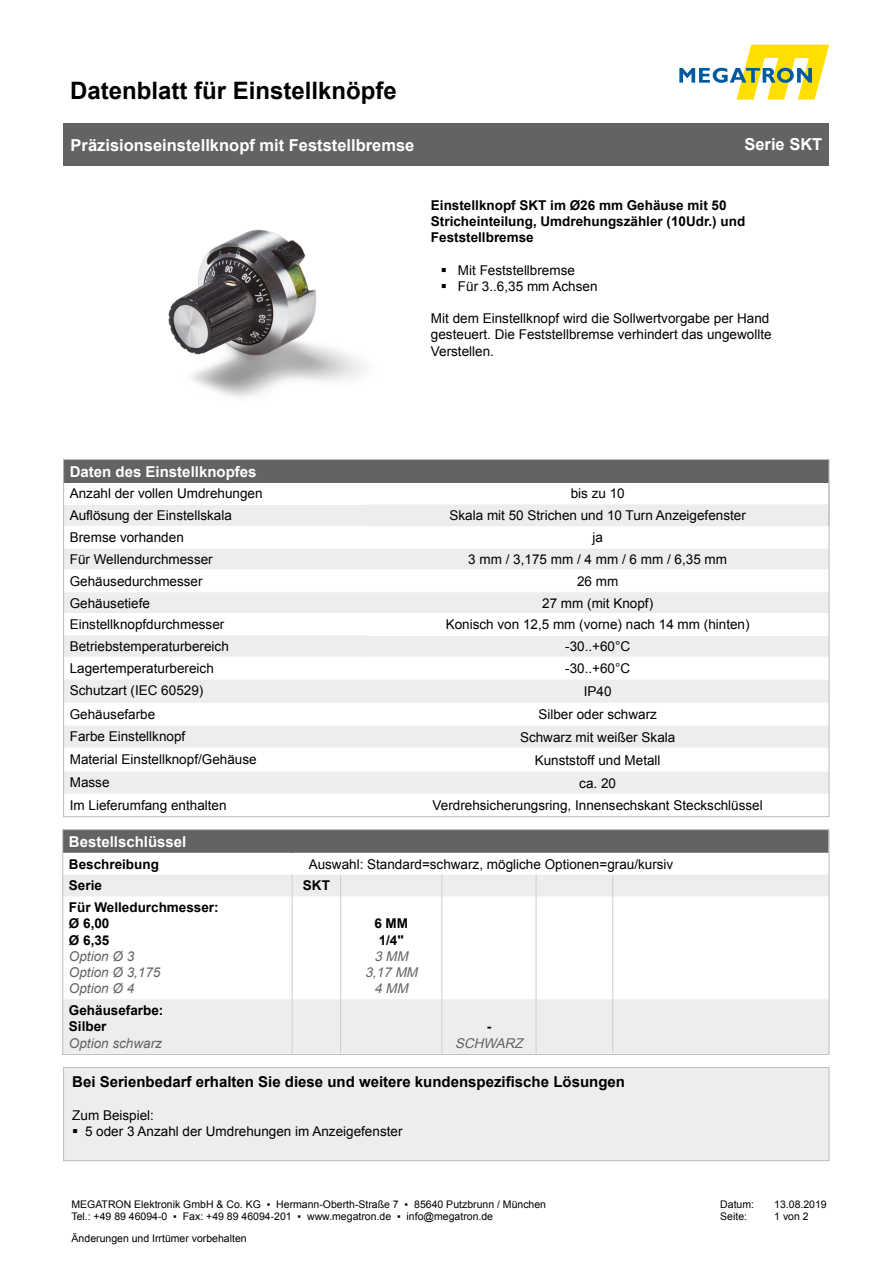
<style>
.page{position:relative;width:893px;height:1263px;background:#fff}
.page>*{position:absolute;margin:0;border:0;box-sizing:border-box;transform-origin:0 0}
.t1{font:700 24px "Arial";color:#000}
.t2{font:700 16.5px "Arial";color:#fff}
.t3{font:700 15px "Arial";color:#000}
.t4{font:700 15px "Arial";color:#fff}
.t5{font:13.5px/16.2px "Arial";color:#000}
.t6{font:700 13.5px/16.2px "Arial";color:#000}
.t7{font:italic 13.5px "Arial";color:#646363}
.t8{font:italic 13.5px "Arial";color:#646363}
.t9{font:10.5px "Arial";color:#000}
</style>
<div class="page">
<svg style="left:679px;top:45px;width:150px;height:55px"></svg>
<div style="left:64px;top:123px;width:765px;height:43px;background:#646363"></div>
<img style="left:168px;top:229px;width:196px;height:168px">
<div style="left:64px;top:460px;width:765px;height:23px;background:#646363"></div>
<svg style="left:65px;top:504px;width:762px;height:289px;fill:#ededed"></svg>
<hr style="left:64px;top:504px;width:303px;height:1px;background:#fff">
<hr style="left:64px;top:526px;width:303px;height:1px;background:#fff">
<hr style="left:64px;top:547px;width:303px;height:2px;background:#fff">
<hr style="left:367px;top:547px;width:462px;height:2px;background:#fff">
<hr style="left:64px;top:569px;width:303px;height:1px;background:#fff">
<hr style="left:367px;top:569px;width:462px;height:1px;background:#fff">
<hr style="left:64px;top:591px;width:303px;height:1px;background:#fff">
<hr style="left:367px;top:591px;width:462px;height:1px;background:#fff">
<hr style="left:64px;top:613px;width:303px;height:1px;background:#fff">
<hr style="left:367px;top:613px;width:462px;height:1px;background:#fff">
<hr style="left:367px;top:635px;width:462px;height:1px;background:#fff">
<hr style="left:64px;top:657px;width:303px;height:1px;background:#fff">
<hr style="left:367px;top:657px;width:462px;height:1px;background:#fff">
<hr style="left:64px;top:678px;width:303px;height:2px;background:#fff">
<hr style="left:367px;top:678px;width:462px;height:2px;background:#fff">
<hr style="left:64px;top:703px;width:303px;height:1px;background:#fff">
<hr style="left:367px;top:703px;width:462px;height:1px;background:#fff">
<hr style="left:64px;top:724px;width:303px;height:2px;background:#fff">
<hr style="left:367px;top:724px;width:462px;height:2px;background:#fff">
<hr style="left:64px;top:747px;width:303px;height:2px;background:#fff">
<hr style="left:367px;top:747px;width:462px;height:2px;background:#fff">
<hr style="left:64px;top:770px;width:303px;height:2px;background:#fff">
<hr style="left:367px;top:770px;width:462px;height:2px;background:#fff">
<svg style="left:829px;top:483px;width:1px;height:43px"></svg>
<div style="left:65px;top:831px;width:762px;height:22px;background:#646363"></div>
<svg style="left:65px;top:874px;width:762px;height:178px"></svg>
<hr style="left:291px;top:830px;width:2px;height:23px;background:#646363">
<hr style="left:292px;top:896px;width:1px;height:103px;background:#cecece">
<hr style="left:340px;top:896px;width:1px;height:103px;background:#cecece">
<hr style="left:442px;top:896px;width:1px;height:103px;background:#cecece">
<hr style="left:536px;top:896px;width:1px;height:103px;background:#cecece">
<hr style="left:612px;top:896px;width:1px;height:103px;background:#cecece">
<svg style="left:292px;top:874px;width:1px;height:22px"></svg>
<svg style="left:340px;top:874px;width:1px;height:22px"></svg>
<svg style="left:442px;top:874px;width:1px;height:22px"></svg>
<svg style="left:536px;top:874px;width:1px;height:22px"></svg>
<svg style="left:612px;top:874px;width:1px;height:22px"></svg>
<hr style="left:292px;top:999px;width:1px;height:54px;background:#cecece">
<hr style="left:340px;top:999px;width:1px;height:54px;background:#cecece">
<hr style="left:442px;top:999px;width:1px;height:54px;background:#cecece">
<hr style="left:536px;top:999px;width:1px;height:54px;background:#cecece">
<hr style="left:612px;top:999px;width:1px;height:54px;background:#cecece">
<div style="left:63px;top:829px;width:766px;height:225px;border:1px solid #bcbcbc"></div>
<div style="left:64px;top:1067px;width:765px;height:94px;background:#ededed"></div>
<div style="left:63px;top:1067px;width:766px;height:94px;border:1px solid #bcbcbc"></div>
<h1 class="t1" style="left:70px;top:74px;width:328px">Datenblatt für Einstellknöpfe</h1>
<p class="t2" style="left:71px;top:134px;width:345px">Präzisionseinstellknopf mit Feststellbremse</p>
<p class="t2" style="left:744px;top:133px;width:79px">Serie SKT</p>
<p class="t6" style="left:431px;top:197px;width:316px">Einstellknopf SKT im Ø26 mm Gehäuse mit 50<br>Stricheinteilung, Umdrehungszähler (10Udr.) und<br>Feststellbremse</p>
<p class="t5" style="left:458px;top:262px;width:119px">Mit Feststellbremse</p>
<p class="t5" style="left:458px;top:278px;width:141px">Für 3..6,35 mm Achsen</p>
<p class="t5" style="left:431px;top:310px;width:342px">Mit dem Einstellknopf wird die Sollwertvorgabe per Hand gesteuert. Die Feststellbremse verhindert das ungewollte<br>Verstellen.</p>
<p class="t4" style="left:70px;top:461px;width:188px">Daten des Einstellknopfes</p>
<p class="t5" style="left:70px;top:486px;width:194px">Anzahl der vollen Umdrehungen</p>
<p class="t5" style="left:571px;top:486px;width:56px">bis zu 10</p>
<p class="t5" style="left:70px;top:507px;width:164px">Auflösung der Einstellskala</p>
<p class="t5" style="left:449px;top:507px;width:298px">Skala mit 50 Strichen und 10 Turn Anzeigefenster</p>
<p class="t5" style="left:70px;top:529px;width:116px">Bremse vorhanden</p>
<p class="t5" style="left:592px;top:529px;width:12px">ja</p>
<p class="t5" style="left:70px;top:551px;width:145px">Für Wellendurchmesser</p>
<p class="t5" style="left:468px;top:551px;width:260px">3 mm / 3,175 mm / 4 mm / 6 mm / 6,35 mm</p>
<p class="t5" style="left:70px;top:573px;width:134px">Gehäusedurchmesser</p>
<p class="t5" style="left:577px;top:573px;width:43px">26 mm</p>
<p class="t5" style="left:70px;top:595px;width:82px">Gehäusetiefe</p>
<p class="t5" style="left:542px;top:595px;width:113px">27 mm (mit Knopf)</p>
<p class="t5" style="left:70px;top:617px;width:156px">Einstellknopfdurchmesser</p>
<p class="t5" style="left:446px;top:617px;width:305px">Konisch von 12,5 mm (vorne) nach 14 mm (hinten)</p>
<p class="t5" style="left:70px;top:638px;width:161px">Betriebstemperaturbereich</p>
<p class="t5" style="left:565px;top:638px;width:67px">-30..+60°C</p>
<p class="t5" style="left:70px;top:660px;width:146px">Lagertemperaturbereich</p>
<p class="t5" style="left:565px;top:660px;width:67px">-30..+60°C</p>
<p class="t5" style="left:70px;top:682px;width:135px">Schutzart (IEC 60529)</p>
<p class="t5" style="left:584px;top:683px;width:29px">IP40</p>
<p class="t5" style="left:70px;top:706px;width:87px">Gehäusefarbe</p>
<p class="t5" style="left:538px;top:706px;width:120px">Silber oder schwarz</p>
<p class="t5" style="left:70px;top:728px;width:117px">Farbe Einstellknopf</p>
<p class="t5" style="left:520px;top:729px;width:157px">Schwarz mit weißer Skala</p>
<p class="t5" style="left:70px;top:751px;width:188px">Material Einstellknopf/Gehäuse</p>
<p class="t5" style="left:535px;top:752px;width:127px">Kunststoff und Metall</p>
<p class="t5" style="left:70px;top:774px;width:41px">Masse</p>
<p class="t5" style="left:579px;top:775px;width:38px">ca. 20</p>
<p class="t5" style="left:70px;top:797px;width:158px">Im Lieferumfang enthalten</p>
<p class="t5" style="left:433px;top:797px;width:332px">Verdrehsicherungsring, Innensechskant Steckschlüssel</p>
<p class="t4" style="left:69px;top:831px;width:119px">Bestellschlüssel</p>
<p class="t6" style="left:69px;top:856px;width:92px">Beschreibung</p>
<p class="t5" style="left:309px;top:856px;width:366px">Auswahl: Standard=schwarz, mögliche Optionen=grau/kursiv</p>
<p class="t6" style="left:69px;top:878px;width:35px">Serie</p>
<p class="t6" style="left:303px;top:878px;width:28px">SKT</p>
<p class="t6" style="left:69px;top:900px;width:151px">Für Welledurchmesser:</p>
<p class="t6" style="left:69px;top:916px;width:42px">Ø 6,00</p>
<p class="t6" style="left:69px;top:932px;width:42px">Ø 6,35</p>
<p class="t7" style="left:69px;top:947px;width:67px">Option Ø 3</p>
<p class="t7" style="left:69px;top:963px;width:93px">Option Ø 3,175</p>
<p class="t7" style="left:69px;top:980px;width:67px">Option Ø 4</p>
<p class="t6" style="left:374px;top:916px;width:35px">6 MM</p>
<p class="t6" style="left:379px;top:932px;width:27px">1/4"</p>
<p class="t8" style="left:374px;top:947px;width:39px">3 MM</p>
<p class="t8" style="left:365px;top:963px;width:58px">3,17 MM</p>
<p class="t8" style="left:374px;top:980px;width:39px">4 MM</p>
<p class="t6" style="left:69px;top:1003px;width:96px">Gehäusefarbe:</p>
<p class="t6" style="left:69px;top:1019px;width:39px">Silber</p>
<p class="t7" style="left:69px;top:1034px;width:95px">Option schwarz</p>
<p class="t6" style="left:487px;top:1019px;width:6px">-</p>
<p class="t8" style="left:455px;top:1034px;width:73px">SCHWARZ</p>
<p class="t3" style="left:72px;top:1072px;width:554px">Bei Serienbedarf erhalten Sie diese und weitere kundenspezifische Lösungen</p>
<p class="t5" style="left:72px;top:1107px;width:83px">Zum Beispiel:</p>
<p class="t5" style="left:85px;top:1123px;width:319px">5 oder 3 Anzahl der Umdrehungen im Anzeigefenster</p>
<p class="t9" style="left:71px;top:1197px;width:476px">MEGATRON Elektronik GmbH &amp; Co. KG ▪ Hermann-Oberth-Straße 7 ▪ 85640 Putzbrunn / München</p>
<p class="t9" style="left:71px;top:1210px;width:423px">Tel.: +49 89 46094-0 ▪ Fax: +49 89 46094-201 ▪ www.megatron.de ▪ info@megatron.de</p>
<p class="t9" style="left:72px;top:1231px;width:177px">Änderungen und Irrtümer vorbehalten</p>
<p class="t9" style="left:720px;top:1197px;width:35px">Datum:</p>
<p class="t9" style="left:774px;top:1197px;width:54px">13.08.2019</p>
<p class="t9" style="left:720px;top:1210px;width:28px">Seite:</p>
<p class="t9" style="left:774px;top:1210px;width:36px">1 von 2</p>
</div>
